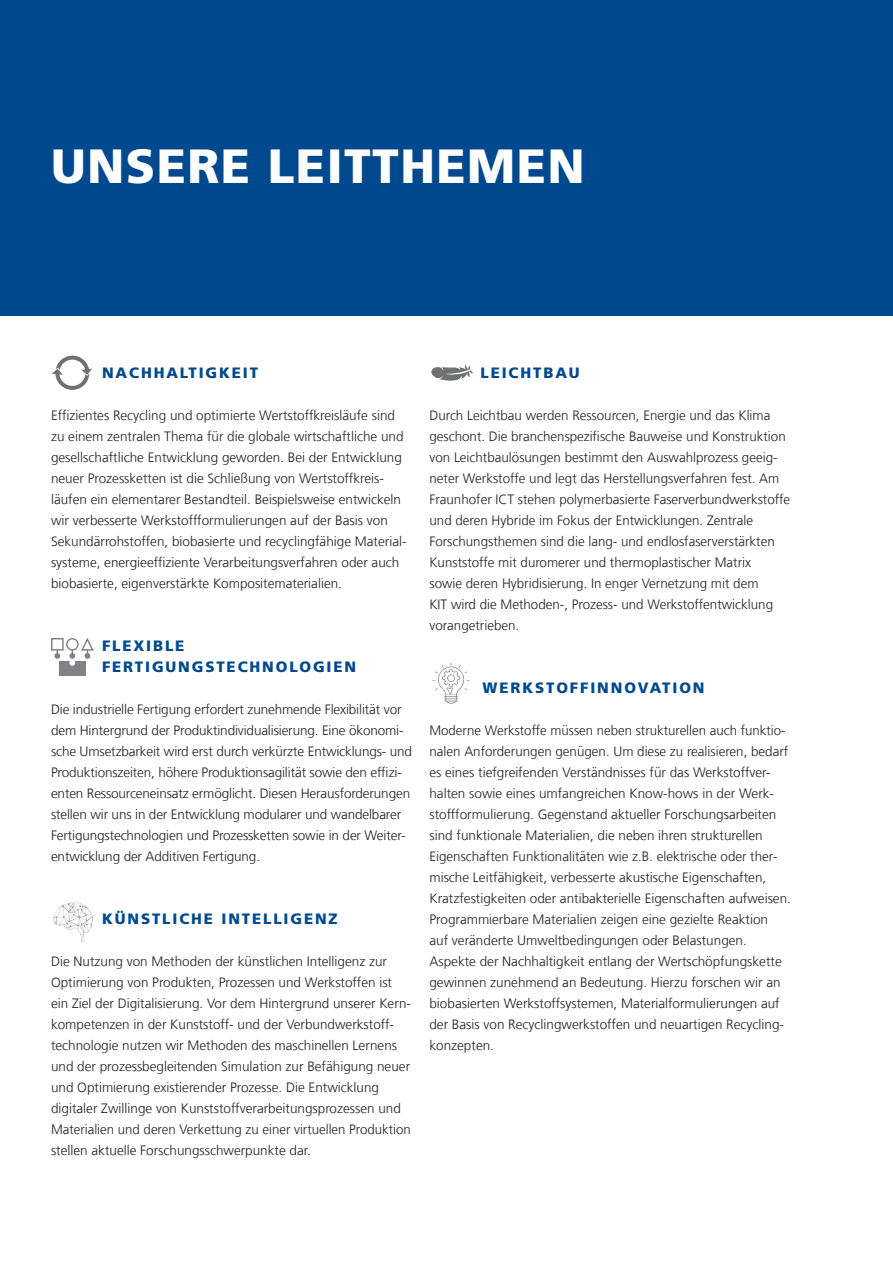
<style>
.page{position:relative;width:893px;height:1263px;background:#fff}
.page>*{position:absolute;margin:0;border:0;box-sizing:border-box;transform-origin:0 0}
.Standardüberschrift{font:900 48px "Frutiger LT Com";letter-spacing:.03em;color:#fff}
.Absatzformat_1{font:900 15px/21px "Frutiger LT Com";letter-spacing:.125em;color:#01498e}
._06_Fließtext{font:300 13.5px/21px "Frutiger LT Com";color:#231f20}
</style>
<div class="page">
<svg style="left:431px;top:365px;width:43px;height:16px"></svg>
<svg style="left:52px;top:356px;width:40px;height:34px"></svg>
<img style="left:432px;top:663px;width:38px;height:41px">
<svg style="left:53px;top:902px;width:40px;height:40px"></svg>
<div style="left:59px;top:661px;width:27px;height:14px;background:#808285"></div>
<div style="left:51px;top:638px;width:13px;height:13px;border:1px solid #808285"></div>
<div style="left:66px;top:638px;width:13px;height:13px;border:1px solid #808285;border-radius:50%"></div>
<svg style="left:54px;top:649px;width:6px;height:10px"></svg>
<svg style="left:69px;top:638px;width:25px;height:28px"></svg>
<div style="left:0;top:0;width:893px;height:315px;background:#01498e"></div>
<p class="Standardüberschrift" style="left:51px;top:137px;width:535px">UNSERE LEITTHEMEN</p>
<p class="Absatzformat_1" style="left:102px;top:362px;width:158px">NACHHALTIGKEIT</p>
<p class="_06_Fließtext" style="left:51px;top:405px;width:356px">Effizientes Recycling und optimierte Wertstoffkreisläufe sind zu einem zentralen Thema für die globale wirtschaftliche und gesellschaftliche Entwicklung geworden. Bei der Entwicklung neuer Prozessketten ist die Schließung von Wertstoffkreis&shy;läufen ein elementarer Bestandteil. Beispielsweise entwickeln wir verbesserte Werkstoffformulierungen auf der Basis von Sekundärrohstoffen, biobasierte und recyclingfähige Material&shy;systeme, energieeffiziente Verarbeitungsverfahren oder auch biobasierte, eigenverstärkte Kompositematerialien.</p>
<p class="Absatzformat_1" style="left:102px;top:635px;width:256px">FLEXIBLE<br>FERTIGUNGSTECHNOLOGIEN</p>
<p class="_06_Fließtext" style="left:51px;top:699px;width:363px">Die industrielle Fertigung erfordert zunehmende Flexibilität vor dem Hintergrund der Produktindividualisierung. Eine ökonomi&shy;sche Umsetzbarkeit wird erst durch verkürzte Entwicklungs- und Produktionszeiten, höhere Produktionsagilität sowie den effizi&shy;enten Ressourceneinsatz ermöglicht. Diesen Herausforderungen stellen wir uns in der Entwicklung modularer und wandelbarer Fertigungstechnologien und Prozessketten sowie in der Weiter&shy;entwicklung der Additiven Fertigung.</p>
<p class="Absatzformat_1" style="left:102px;top:908px;width:237px">KÜNSTLICHE INTELLIGENZ</p>
<p class="_06_Fließtext" style="left:51px;top:951px;width:362px">Die Nutzung von Methoden der künstlichen Intelligenz zur Optimierung von Produkten, Prozessen und Werkstoffen ist ein Ziel der Digitalisierung. Vor dem Hintergrund unserer Kern&shy;kompetenzen in der Kunststoff- und der Verbundwerkstoff&shy;technologie nutzen wir Methoden des maschinellen Lernens und der prozessbegleitenden Simulation zur Befähigung neuer und Optimierung existierender Prozesse. Die Entwicklung digitaler Zwillinge von Kunststoffverarbeitungsprozessen und Materialien und deren Verkettung zu einer virtuellen Produktion stellen aktuelle Forschungsschwerpunkte dar.</p>
<p class="Absatzformat_1" style="left:480px;top:362px;width:101px">LEICHTBAU</p>
<p class="_06_Fließtext" style="left:429px;top:405px;width:362px">Durch Leichtbau werden Ressourcen, Energie und das Klima geschont. Die branchenspezifische Bauweise und Konstruktion von Leichtbaulösungen bestimmt den Auswahlprozess geeig&shy;neter Werkstoffe und legt das Herstellungsverfahren fest. Am Fraunhofer ICT stehen polymerbasierte Faserverbundwerkstoffe und deren Hybride im Fokus der Entwicklungen. Zentrale Forschungsthemen sind die lang- und endlosfaserverstärkten Kunststoffe mit duromerer und thermoplastischer Matrix<br>sowie deren Hybridisierung. In enger Vernetzung mit dem<br>KIT wird die Methoden-, Prozess- und Werkstoffentwicklung vorangetrieben.</p>
<p class="Absatzformat_1" style="left:483px;top:677px;width:223px">WERKSTOFFINNOVATION</p>
<p class="_06_Fließtext" style="left:429px;top:720px;width:363px">Moderne Werkstoffe müssen neben strukturellen auch funktio&shy;nalen Anforderungen genügen. Um diese zu realisieren, bedarf es eines tiefgreifenden Verständnisses für das Werkstoffver&shy;halten sowie eines umfangreichen Know-hows in der Werk&shy;stoffformulierung. Gegenstand aktueller Forschungsarbeiten sind funktionale Materialien, die neben ihren strukturellen Eigenschaften Funktionalitäten wie z.B. elektrische oder ther&shy;mische Leitfähigkeit, verbesserte akustische Eigenschaften, Kratzfestigkeiten oder antibakterielle Eigenschaften aufweisen.<br>Programmierbare Materialien zeigen eine gezielte Reaktion<br>auf veränderte Umweltbedingungen oder Belastungen.<br>Aspekte der Nachhaltigkeit entlang der Wertschöpfungskette gewinnen zunehmend an Bedeutung. Hierzu forschen wir an biobasierten Werkstoffsystemen, Materialformulierungen auf der Basis von Recyclingwerkstoffen und neuartigen Recycling&shy;konzepten.</p>
</div>
